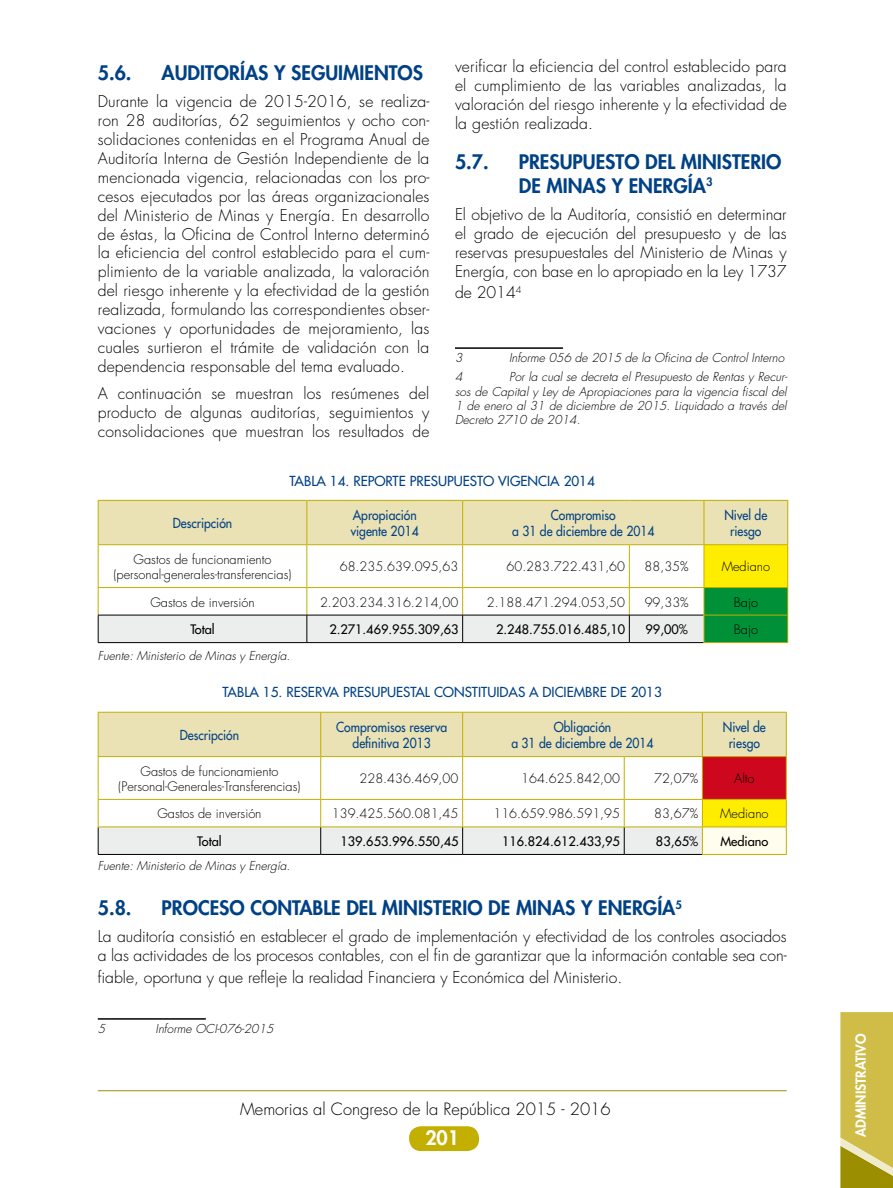
<style>
.page{position:relative;width:893px;height:1188px;background:#fff}
.page>*{position:absolute;margin:0;border:0;box-sizing:border-box;transform-origin:0 0}
.t1{font:800 19.5px/23.4px "Futura Std";color:#004185}
.t2{font:800 19.5px "Futura Std";color:#fff}
.t3{font:300 16.5px "Futura Std";color:#000}
.t4{font:300 15.75px/18.9px "Futura Std";color:#000;text-align:justify}
.t5{font:500 13.5px/16.2px "Futura Std";color:#004185;text-align:center;scale:.9 1}
.t6{font:500 13.5px "Futura Std";color:#004185}
.t7{font:800 13.5px "Futura Std";color:#fff}
.t8{font:300 12.75px/15.3px "Futura Std";color:#000;text-align:center}
.t9{font:500 12.75px "Futura Std";color:#000}
.t10{font:italic 300 12px/14.4px "Futura Std";color:#000;text-align:justify}
</style>
<div class="page">
<svg style="left:840px;top:1012px;width:53px;height:176px;background:#c9b844"></svg>
<hr style="left:98px;top:1090px;width:689px;height:1px;background:#9c8e01">
<div style="left:409px;top:1126px;width:70px;height:25px;background:#c2af00;border-radius:12px"></div>
<hr style="left:455px;top:347px;width:108px;height:2px;background:#000">
<svg style="left:98px;top:500px;width:690px;height:143px"></svg>
<hr style="left:704px;top:615px;width:84px;height:1px;background:#c2af00">
<hr style="left:704px;top:642px;width:84px;height:1px;background:#c2af00">
<hr style="left:98px;top:854px;width:223px;height:1px;background:#000">
<hr style="left:321px;top:854px;width:142px;height:1px;background:#000">
<hr style="left:463px;top:854px;width:161px;height:1px;background:#000">
<hr style="left:624px;top:854px;width:78px;height:1px;background:#000">
<svg style="left:98px;top:712px;width:689px;height:142px"></svg>
<hr style="left:702px;top:827px;width:85px;height:1px;background:#c2af00">
<hr style="left:702px;top:854px;width:85px;height:1px;background:#c2af00">
<hr style="left:98px;top:1018px;width:108px;height:2px;background:#000">
<p class="t1" style="left:98px;top:61px;width:35px">5.6.</p>
<p class="t1" style="left:162px;top:61px;width:263px">AUDITORíAS Y SEGUIMIENTOS</p>
<p class="t4" style="left:98px;top:93px;width:333px">Durante la vigencia de 2015-2016, se realiza&shy;ron 28 auditorías, 62 seguimientos y ocho con&shy;solidaciones contenidas en el Programa Anual de Auditoría Interna de Gestión Independiente de la mencionada vigencia, relacionadas con los pro&shy;cesos ejecutados por las áreas organizacionales del Ministerio de Minas y Energía. En desarrollo de éstas, la Oficina de Control Interno determinó la eficiencia del control establecido para el cum&shy;plimiento de la variable analizada, la valoración del riesgo inherente y la efectividad de la gestión realizada, formulando las correspondientes obser&shy;vaciones y oportunidades de mejoramiento, las cuales surtieron el trámite de validación con la dependencia responsable del tema evaluado.</p>
<p class="t4" style="left:98px;top:385px;width:333px">A continuación se muestran los resúmenes del producto de algunas auditorías, seguimientos y consolidaciones que muestran los resultados de</p>
<p class="t4" style="left:455px;top:58px;width:333px">verificar la eficiencia del control establecido para el cumplimiento de las variables analizadas, la valoración del riesgo inherente y la efectividad de la gestión realizada.</p>
<p class="t1" style="left:455px;top:150px;width:35px">5.7.</p>
<p class="t1" style="left:519px;top:150px;width:264px">PRESUPUESTO DEL MINISTERIO<br>DE MINAS Y ENERGÍA<sup>3</sup></p>
<p class="t4" style="left:455px;top:205px;width:333px">El objetivo de la Auditoría, consistió en determinar el grado de ejecución del presupuesto y de las reservas presupuestales del Ministerio de Minas y Energía, con base en lo apropiado en la Ley 1737</p>
<p class="t4" style="left:455px;top:284px;width:68px">de 2014<sup>4</sup></p>
<p class="t10" style="left:455px;top:351px;width:12px">3</p>
<p class="t10" style="left:509px;top:351px;width:280px">Informe 056 de 2015 de la Oficina de Control Interno</p>
<p class="t10" style="left:455px;top:370px;width:12px">4</p>
<p class="t10" style="left:455px;top:370px;width:336px;text-indent:54px">Por la cual se decreta el Presupuesto de Rentas y Recur&shy;sos de Capital y Ley de Apropiaciones para la vigencia fiscal del 1 de enero al 31 de diciembre de 2015. Liquidado a través del Decreto 2710 de 2014.</p>
<p class="t6" style="left:290px;top:472px;width:307px">TABLA 14. REPORTE PRESUPUESTO VIGENCIA 2014</p>
<p class="t5" style="left:173px;top:515px;width:68px">Descripción</p>
<p class="t5" style="left:351px;top:507px;width:77px;text-align:left">Apropiación vigente 2014</p>
<p class="t5" style="left:512px;top:507px;width:160px">Compromiso<br>a 31 de diciembre de 2014</p>
<p class="t5" style="left:724px;top:507px;width:49px">Nivel de riesgo</p>
<p class="t8" style="left:113px;top:552px;width:180px">Gastos de funcionamiento (personal-generales-transferencias)</p>
<p class="t8" style="left:340px;top:559px;width:120px">68.235.639.095,63</p>
<p class="t8" style="left:506px;top:559px;width:120px">60.283.722.431,60</p>
<p class="t8" style="left:645px;top:559px;width:46px">88,35%</p>
<p class="t8" style="left:722px;top:559px;width:50px">Mediano</p>
<p class="t8" style="left:150px;top:595px;width:106px">Gastos de inversión</p>
<p class="t8" style="left:320px;top:595px;width:140px">2.203.234.316.214,00</p>
<p class="t8" style="left:487px;top:595px;width:140px">2.188.471.294.053,50</p>
<p class="t8" style="left:645px;top:595px;width:46px">99,33%</p>
<p class="t8" style="left:734px;top:595px;width:26px">Bajo</p>
<p class="t9" style="left:190px;top:621px;width:26px">Total</p>
<p class="t9" style="left:329px;top:621px;width:130px">2.271.469.955.309,63</p>
<p class="t9" style="left:496px;top:621px;width:130px">2.248.755.016.485,10</p>
<p class="t9" style="left:646px;top:621px;width:44px">99,00%</p>
<p class="t8" style="left:734px;top:622px;width:26px">Bajo</p>
<p class="t10" style="left:98px;top:649px;width:197px">Fuente: Ministerio de Minas y Energía.</p>
<p class="t6" style="left:223px;top:684px;width:441px">TABLA 15. RESERVA PRESUPUESTAL CONSTITUIDAS A DICIEMBRE DE 2013</p>
<p class="t5" style="left:180px;top:727px;width:68px">Descripción</p>
<p class="t5" style="left:336px;top:719px;width:125px">Compromisos reserva definitiva 2013</p>
<p class="t5" style="left:511px;top:719px;width:160px">Obligación<br>a 31 de diciembre de 2014</p>
<p class="t5" style="left:723px;top:719px;width:49px">Nivel de riesgo</p>
<p class="t8" style="left:118px;top:764px;width:184px">Gastos de funcionamiento (Personal-Generales-Transferencias)</p>
<p class="t8" style="left:360px;top:771px;width:100px">228.436.469,00</p>
<p class="t8" style="left:521px;top:771px;width:100px">164.625.842,00</p>
<p class="t8" style="left:654px;top:771px;width:46px">72,07%</p>
<p class="t8" style="left:734px;top:771px;width:22px">Alto</p>
<p class="t8" style="left:157px;top:807px;width:106px">Gastos de inversión</p>
<p class="t8" style="left:332px;top:807px;width:128px">139.425.560.081,45</p>
<p class="t8" style="left:493px;top:807px;width:128px">116.659.986.591,95</p>
<p class="t8" style="left:654px;top:807px;width:46px">83,67%</p>
<p class="t8" style="left:720px;top:807px;width:50px">Mediano</p>
<p class="t9" style="left:197px;top:833px;width:26px">Total</p>
<p class="t9" style="left:340px;top:833px;width:119px">139.653.996.550,45</p>
<p class="t9" style="left:502px;top:833px;width:119px">116.824.612.433,95</p>
<p class="t9" style="left:656px;top:833px;width:44px">83,65%</p>
<p class="t9" style="left:720px;top:833px;width:50px">Mediano</p>
<p class="t10" style="left:98px;top:859px;width:197px">Fuente: Ministerio de Minas y Energía.</p>
<p class="t1" style="left:98px;top:896px;width:35px">5.8.</p>
<p class="t1" style="left:162px;top:896px;width:522px">PROCESO CONTABLE DEL MINISTERIO DE MINAS Y ENERGÍA<sup>5</sup></p>
<p class="t4" style="left:98px;top:928px;width:690px">La auditoría consistió en establecer el grado de implementación y efectividad de los controles asociados a las actividades de los procesos contables, con el fin de garantizar que la información contable sea con-</p>
<p class="t4" style="left:98px;top:968px;width:526px">fiable, oportuna y que refleje la realidad Financiera y Económica del Ministerio.</p>
<p class="t10" style="left:98px;top:1022px;width:12px">5</p>
<p class="t10" style="left:156px;top:1022px;width:122px">Informe OCI-076-2015</p>
<p class="t3" style="left:240px;top:1099px;width:372px">Memorias al Congreso de la República 2015 - 2016</p>
<p class="t2" style="left:425px;top:1126px;width:35px">201</p>
<p class="t7" style="left:852px;top:1137px;width:105px;rotate:-90deg">ADMINISTRATIVO</p>
</div>
